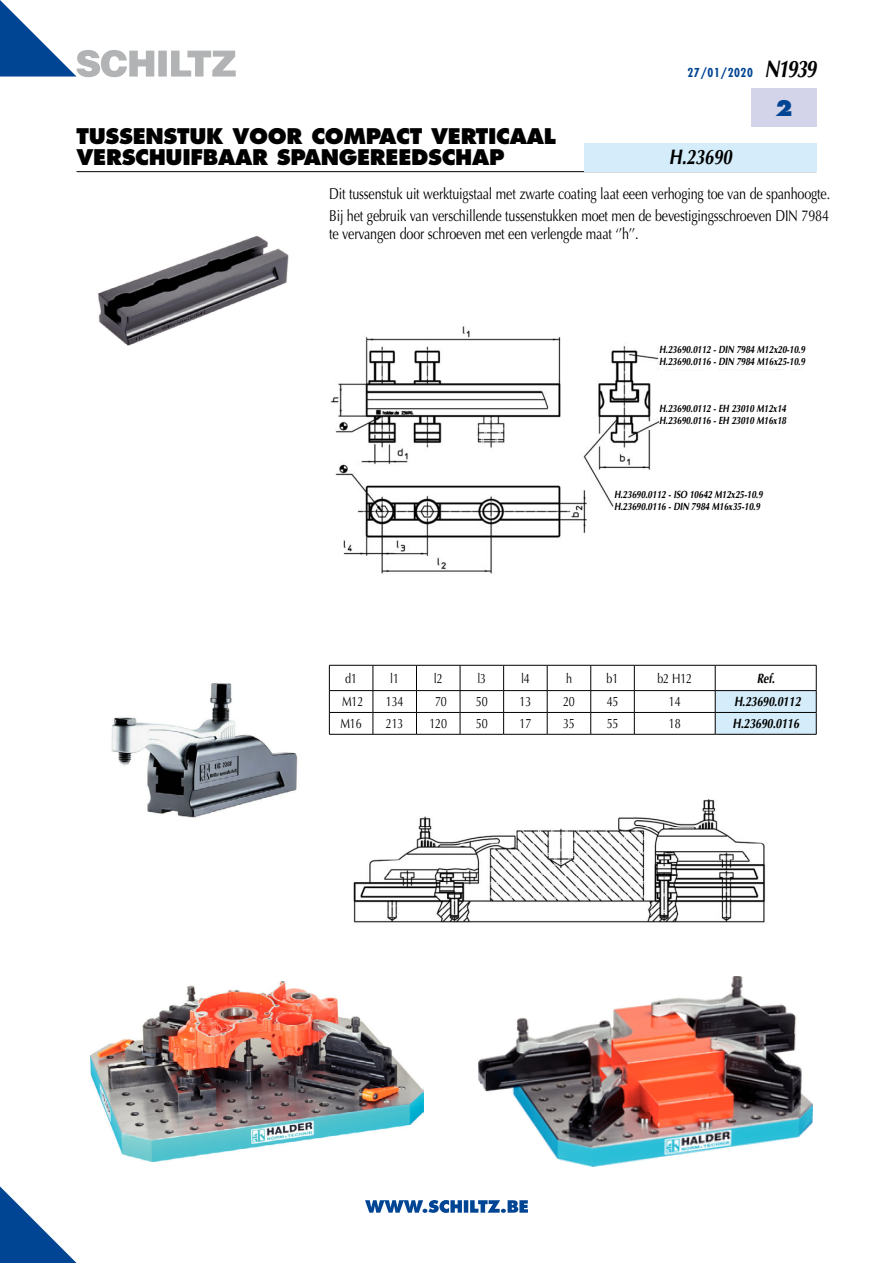
<style>
.page{position:relative;width:893px;height:1263px;background:#fff}
.page>*{position:absolute;margin:0;border:0;box-sizing:border-box;transform-origin:0 0}
.t1{font:800 21px/21px "Futura";letter-spacing:-.015em;color:#000}
.t2{font:italic 700 21px "Optima";letter-spacing:-.015em;color:#000;scale:.8 1}
.t3{font:800 21px "Futura";color:#004494}
.t4{font:15.75px/22.2px "Optima";letter-spacing:-.015em;color:#000;scale:.8 1}
.t5{font:13.5px "Optima";letter-spacing:-.015em;color:#000;scale:.8 1}
.t6{font:italic 700 13.5px "Optima";letter-spacing:-.015em;color:#000;scale:.8 1}
.t7{font:700 condensed 12px "Futura";letter-spacing:.05em;color:#004494}
.t8{font:italic 700 10.5px/12px "Optima";letter-spacing:-.015em;color:#000;scale:.8 1}
.s1{font-family:"Optima";font-style:italic;font-stretch:normal;font-size:24px;color:#000}
</style>
<div class="page">
<svg style="left:0;top:1186px;width:77px;height:77px"></svg>
<div style="left:751px;top:89px;width:65px;height:38px;background:#d3d4e9"></div>
<hr style="left:77px;top:171px;width:739px;height:1px;background:#000">
<svg style="left:0;top:0;width:236px;height:77px"></svg>
<svg style="left:365px;top:1200px;width:163px;height:13px"></svg>
<div style="left:584px;top:143px;width:232px;height:28px;background:#d5edfa"></div>
<img style="left:90px;top:981px;width:334px;height:180px">
<img style="left:478px;top:976px;width:334px;height:190px">
<img style="left:353px;top:799px;width:413px;height:124px">
<img style="left:330px;top:326px;width:451px;height:248px">
<img style="left:111px;top:683px;width:187px;height:135px">
<hr style="left:329px;top:734px;width:44px;height:1px;background:#000">
<hr style="left:373px;top:734px;width:43px;height:1px;background:#000">
<hr style="left:416px;top:734px;width:44px;height:1px;background:#000">
<hr style="left:460px;top:734px;width:44px;height:1px;background:#000">
<hr style="left:504px;top:734px;width:43px;height:1px;background:#000">
<hr style="left:547px;top:734px;width:44px;height:1px;background:#000">
<hr style="left:591px;top:734px;width:43px;height:1px;background:#000">
<hr style="left:634px;top:734px;width:81px;height:1px;background:#000">
<hr style="left:715px;top:734px;width:101px;height:1px;background:#000">
<svg style="left:329px;top:665px;width:488px;height:69px"></svg>
<img style="left:98px;top:236px;width:191px;height:110px">
<div style="left:659px;top:346px;width:157px;height:23px;background:#fff"></div>
<div style="left:659px;top:404px;width:157px;height:30px;background:#fff"></div>
<div style="left:614px;top:490px;width:202px;height:29px;background:#fff"></div>
<p class="t7" style="left:687px;top:65px;width:130px">27/01/2020 <span class="s1">N1939</span></p>
<h1 class="t1" style="left:77px;top:125px;width:481px">TUSSENSTUK VOOR COMPACT VERTICAAL<br>VERSCHUIFBAAR SPANGEREEDSCHAP</h1>
<h1 class="t2" style="left:669px;top:145px;width:80px">H.23690</h1>
<h1 class="t3" style="left:775px;top:95px;width:19px">2</h1>
<p class="t4" style="left:329px;top:182px;width:628px">Dit tussenstuk uit werktuigstaal met zwarte coating laat eeen verhoging toe van de spanhoogte.<br>Bij het gebruik van verschillende tussenstukken moet men de bevestigingsschroeven DIN 7984</p>
<p class="t4" style="left:329px;top:223px;width:388px">te vervangen door schroeven met een verlengde maat ‘’h’’.</p>
<p class="t8" style="left:659px;top:344px;width:184px">H.23690.0112 - DIN 7984 M12x20-10.9<br>H.23690.0116 - DIN 7984 M16x25-10.9</p>
<p class="t8" style="left:659px;top:402px;width:160px">H.23690.0112 - EH 23010 M12x14<br>H.23690.0116 - EH 23010 M16x18</p>
<p class="t8" style="left:614px;top:488px;width:187px">H.23690.0112 - ISO 10642 M12x25-10.9<br>H.23690.0116 - DIN 7984 M16x35-10.9</p>
<p class="t5" style="left:345px;top:670px;width:16px">d1</p>
<p class="t5" style="left:390px;top:670px;width:13px">l1</p>
<p class="t5" style="left:434px;top:670px;width:13px">l2</p>
<p class="t5" style="left:477px;top:670px;width:13px">l3</p>
<p class="t5" style="left:521px;top:670px;width:13px">l4</p>
<p class="t5" style="left:566px;top:670px;width:9px">h</p>
<p class="t5" style="left:607px;top:670px;width:16px">b1</p>
<p class="t5" style="left:657px;top:670px;width:45px">b2 H12</p>
<p class="t6" style="left:757px;top:670px;width:24px">Ref.</p>
<p class="t5" style="left:342px;top:694px;width:28px">M12</p>
<p class="t5" style="left:386px;top:694px;width:24px">134</p>
<p class="t5" style="left:435px;top:694px;width:16px">70</p>
<p class="t5" style="left:476px;top:694px;width:16px">50</p>
<p class="t5" style="left:519px;top:694px;width:16px">13</p>
<p class="t5" style="left:563px;top:694px;width:16px">20</p>
<p class="t5" style="left:607px;top:694px;width:16px">45</p>
<p class="t5" style="left:669px;top:694px;width:16px">14</p>
<p class="t6" style="left:734px;top:694px;width:85px">H.23690.0112</p>
<p class="t5" style="left:341px;top:716px;width:28px">M16</p>
<p class="t5" style="left:386px;top:716px;width:24px">213</p>
<p class="t5" style="left:429px;top:716px;width:24px">120</p>
<p class="t5" style="left:476px;top:716px;width:16px">50</p>
<p class="t5" style="left:519px;top:716px;width:16px">17</p>
<p class="t5" style="left:563px;top:716px;width:16px">35</p>
<p class="t5" style="left:607px;top:716px;width:16px">55</p>
<p class="t5" style="left:669px;top:716px;width:16px">18</p>
<p class="t6" style="left:732px;top:716px;width:85px">H.23690.0116</p>
</div>
